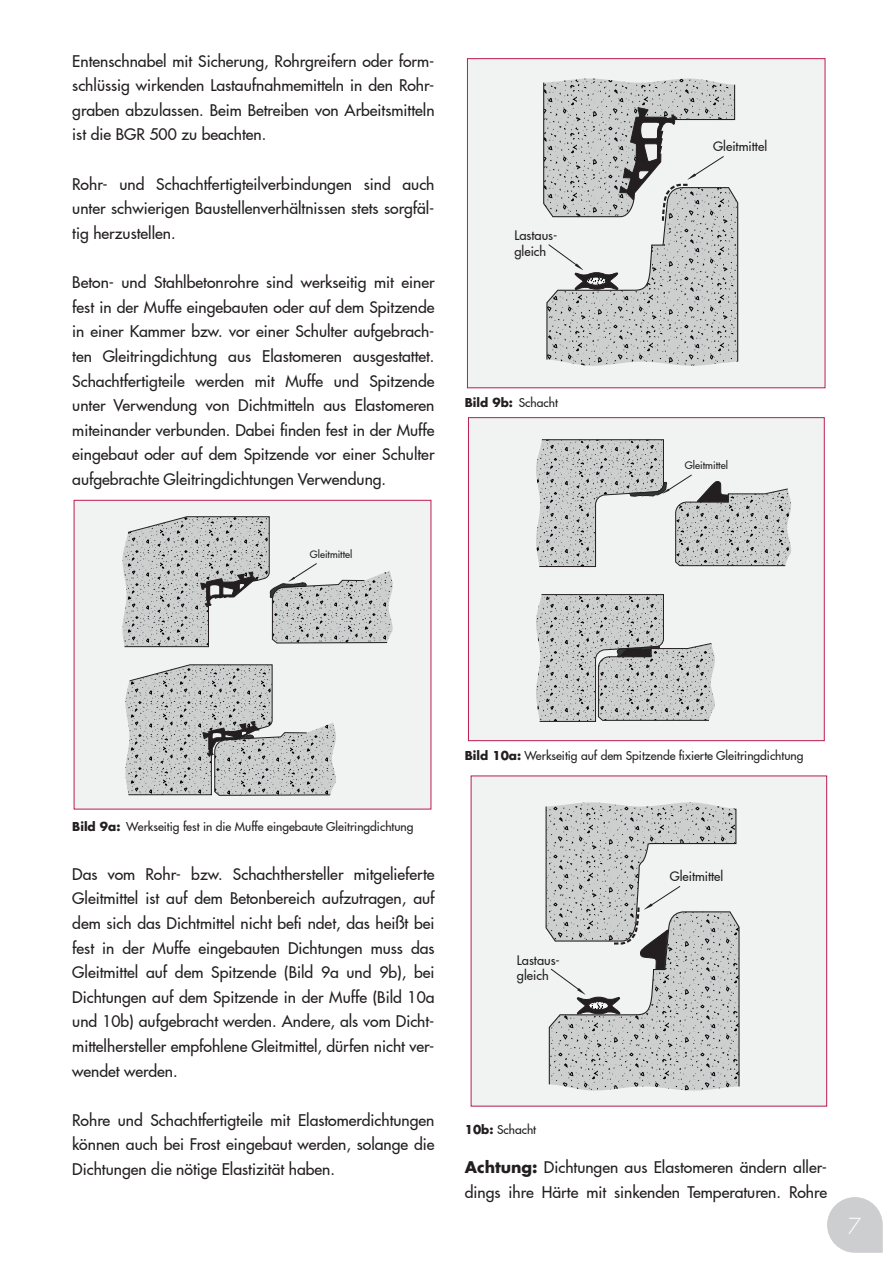
<style>
.page{position:relative;width:893px;height:1263px;background:#fff}
.page>*{position:absolute;margin:0;border:0;box-sizing:border-box;transform-origin:0 0}
.t1{font:300 21.6px "Futura LT Pro";color:#fff}
.t2{font:500 15.75px/24.6px "Futura LT Pro";color:#231f20;text-align:justify}
.t3{font:500 12.9px/15.5px "Futura LT Pro";color:#231f20}
.t4{font:500 12px "Futura LT Pro";color:#231f20}
.t5{font:700 12px "Futura LT Pro";color:#231f20}
.t6{font:500 10.35px "Futura LT Pro";color:#231f20}
.t7{font:500 10.05px "Futura LT Pro";color:#231f20}
.s1{font-weight:500}
.s2{font-weight:700}
</style>
<div class="page">
<svg style="left:827px;top:1197px;width:56px;height:56px"></svg>
<div style="left:74px;top:500px;width:357px;height:309px;background:#f1f3f2"></div>
<svg style="left:122px;top:516px;width:271px;height:280px"></svg>
<div style="left:467px;top:59px;width:358px;height:329px;background:#f1f3f2"></div>
<div style="left:467px;top:58px;width:358px;height:330px;border:1px solid #bc1c51"></div>
<svg style="left:543px;top:78px;width:196px;height:288px"></svg>
<div style="left:468px;top:418px;width:356px;height:323px;background:#f1f3f2"></div>
<div style="left:468px;top:417px;width:357px;height:324px;border:1px solid #bc1c51"></div>
<svg style="left:536px;top:439px;width:255px;height:128px"></svg>
<svg style="left:536px;top:594px;width:179px;height:128px;background:#c0c2c1"></svg>
<div style="left:471px;top:776px;width:356px;height:330px;background:#f1f3f2"></div>
<svg style="left:545px;top:802px;width:195px;height:289px"></svg>
<p class="t2" style="left:72px;top:48px;width:364px">Entenschnabel mit Sicherung, Rohrgreifern oder form&shy;schlüssig wirkenden Lastaufnahmemitteln in den Rohr&shy;graben abzulassen. Beim Betreiben von Arbeitsmitteln ist die BGR 500 zu beachten.</p>
<p class="t2" style="left:72px;top:171px;width:364px">Rohr- und Schachtfertigteilverbindungen sind auch unter schwierigen Baustellenverhältnissen stets sorgfäl&shy;tig herzustellen.</p>
<p class="t2" style="left:72px;top:269px;width:364px">Beton- und Stahlbetonrohre sind werkseitig mit einer fest in der Muffe eingebauten oder auf dem Spitzende in einer Kammer bzw. vor einer Schulter aufgebrach&shy;ten Gleitringdichtung aus Elastomeren ausgestattet.<br>Schachtfertigteile werden mit Muffe und Spitzende unter Verwendung von Dichtmitteln aus Elastomeren miteinander verbunden. Dabei finden fest in der Muffe eingebaut oder auf dem Spitzende vor einer Schulter aufgebrachte Gleitringdichtungen Verwendung.</p>
<p class="t7" style="left:310px;top:546px;width:44px">Gleitmittel</p>
<p class="t3" style="left:514px;top:227px;width:45px">Lastaus&shy;gleich</p>
<p class="t5" style="left:465px;top:393px;width:95px">Bild 9b: <span class="s1">Schacht</span></p>
<p class="t3" style="left:713px;top:138px;width:55px">Gleitmittel</p>
<p class="t6" style="left:685px;top:457px;width:45px">Gleitmittel</p>
<p class="t4" style="left:72px;top:817px;width:343px"><span class="s2">Bild 9a:</span> Werkseitig fest in die Muffe eingebaute Gleitringdichtung</p>
<p class="t2" style="left:72px;top:861px;width:364px">Das vom Rohr- bzw. Schachthersteller mitgelieferte Gleitmittel ist auf dem Betonbereich aufzutragen, auf dem sich das Dichtmittel nicht befi ndet, das heißt bei fest in der Muffe eingebauten Dichtungen muss das Gleitmittel auf dem Spitzende (Bild 9a und 9b), bei Dichtungen auf dem Spitzende in der Muffe (Bild 10a und 10b) aufgebracht werden. Andere, als vom Dicht&shy;mittelhersteller empfohlene Gleitmittel, dürfen nicht ver&shy;wendet werden.</p>
<p class="t2" style="left:72px;top:1107px;width:364px">Rohre und Schachtfertigteile mit Elastomerdichtungen können auch bei Frost eingebaut werden, solange die Dichtungen die nötige Elastizität haben.</p>
<p class="t4" style="left:465px;top:746px;width:340px"><span class="s2">Bild 10a:</span> Werkseitig auf dem Spitzende fixierte Gleitringdichtung</p>
<p class="t3" style="left:517px;top:951px;width:44px">Lastaus&shy;gleich</p>
<p class="t3" style="left:670px;top:868px;width:55px">Gleitmittel</p>
<p class="t4" style="left:465px;top:1120px;width:73px"><span class="s2">10b:</span> Schacht</p>
<p class="t2" style="left:465px;top:1154px;width:364px"><span class="s2">Achtung:</span> Dichtungen aus Elastomeren ändern aller&shy;dings ihre Härte mit sinkenden Temperaturen. Rohre</p>
<h1 class="t1" style="left:848px;top:1212px;width:15px">7</h1>
</div>
